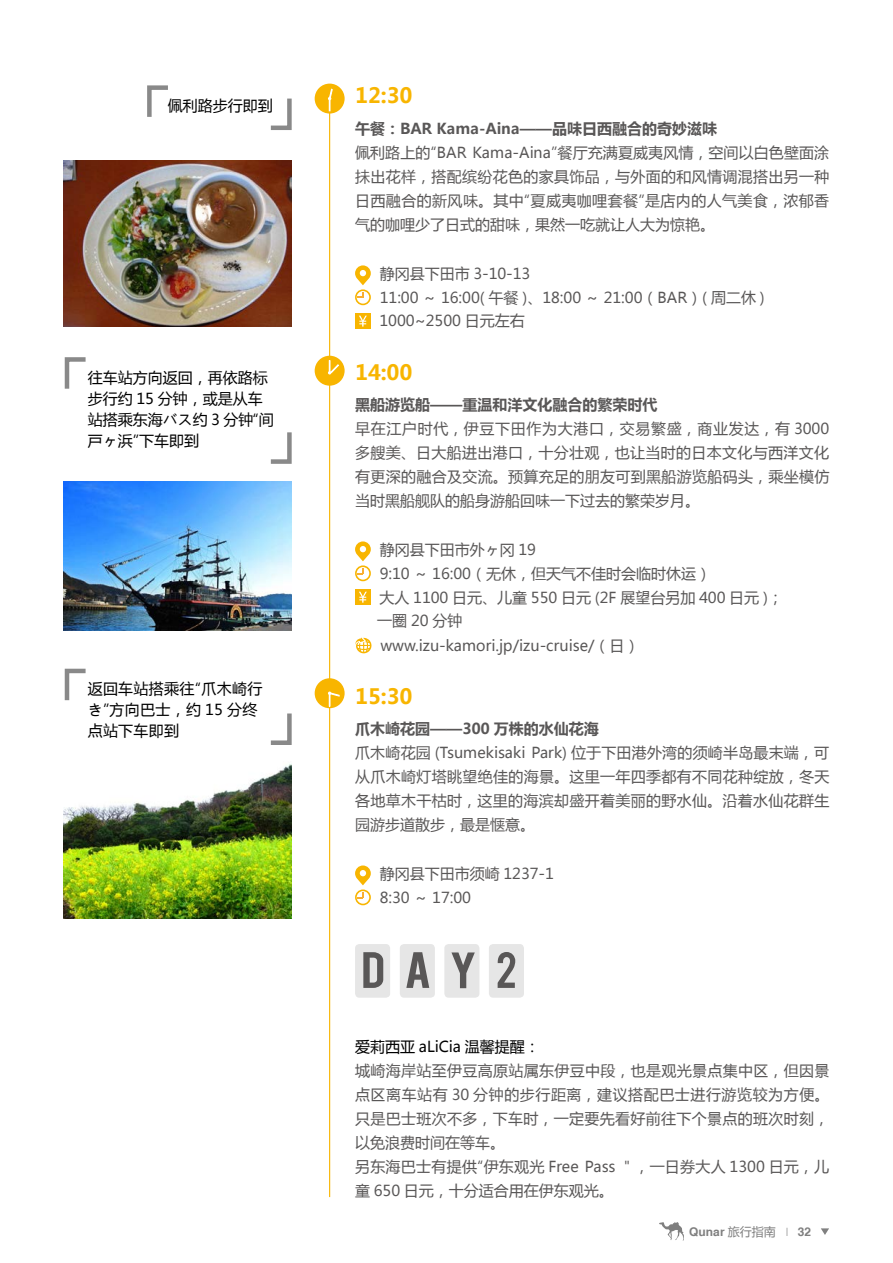
<style>
.page{position:relative;width:893px;height:1263px;background:#fff}
.page>*{position:absolute;margin:0;border:0;box-sizing:border-box;transform-origin:0 0}
.t1{font:700 21px "Microsoft Ya Hei";color:#f8b500}
.t2{font:15px/24px "Microsoft Ya Hei";color:#595757;text-align:justify}
.t3{font:15px/24px "Microsoft Ya Hei";letter-spacing:.02em;color:#595757}
.t4{font:15px/21px "Microsoft Ya Hei";color:#000}
.t5{font:700 15px "Microsoft Ya Hei";color:#595757}
.t6{font:15px/21px "Microsoft Ya Hei";letter-spacing:.02em;color:#000}
.t7{font:700 12px "Helvetica cyr";color:#7f7f7f}
.s1{font-family:"Microsoft Ya Hei";font-weight:400}
.s2{font-family:"Microsoft Ya Hei";font-weight:400;font-size:7.5px}
</style>
<div class="page">
<svg style="left:821px;top:1228px;width:8px;height:7px"></svg>
<svg style="left:659px;top:1222px;width:25px;height:18px"></svg>
<svg style="left:355px;top:265px;width:16px;height:20px"></svg>
<div style="left:355px;top:289px;width:16px;height:16px;border:2px solid #f8b500;border-radius:50%"></div>
<svg style="left:357px;top:292px;width:7px;height:6px"></svg>
<div style="left:355px;top:313px;width:16px;height:16px;background:#f8b500"></div>
<svg style="left:359px;top:316px;width:8px;height:11px"></svg>
<svg style="left:355px;top:541px;width:16px;height:20px"></svg>
<div style="left:355px;top:565px;width:16px;height:16px;border:2px solid #f8b500;border-radius:50%"></div>
<svg style="left:357px;top:568px;width:7px;height:6px"></svg>
<div style="left:355px;top:589px;width:16px;height:16px;background:#f8b500"></div>
<svg style="left:359px;top:592px;width:8px;height:11px"></svg>
<svg style="left:355px;top:637px;width:16px;height:16px"></svg>
<svg style="left:355px;top:865px;width:16px;height:20px"></svg>
<div style="left:355px;top:889px;width:16px;height:16px;border:2px solid #f8b500;border-radius:50%"></div>
<svg style="left:357px;top:892px;width:7px;height:6px"></svg>
<hr style="left:329px;top:85px;width:1px;height:1112px;background:#f8b500">
<svg style="left:64px;top:668px;width:22px;height:33px"></svg>
<svg style="left:64px;top:357px;width:22px;height:32px"></svg>
<svg style="left:270px;top:713px;width:22px;height:32px"></svg>
<svg style="left:270px;top:432px;width:22px;height:32px"></svg>
<img style="left:64px;top:161px;width:227px;height:166px">
<img style="left:64px;top:482px;width:227px;height:148px">
<img style="left:64px;top:764px;width:227px;height:154px">
<div style="left:355px;top:944px;width:35px;height:54px;background:#e6e6e6;border-radius:4px"></div>
<div style="left:400px;top:944px;width:35px;height:54px;background:#e6e6e6;border-radius:4px"></div>
<div style="left:444px;top:944px;width:35px;height:54px;background:#e6e6e6;border-radius:4px"></div>
<div style="left:489px;top:944px;width:35px;height:54px;background:#e6e6e6;border-radius:4px"></div>
<svg style="left:406px;top:952px;width:23px;height:36px"></svg>
<svg style="left:363px;top:952px;width:20px;height:36px"></svg>
<svg style="left:451px;top:952px;width:24px;height:36px"></svg>
<svg style="left:498px;top:952px;width:17px;height:36px"></svg>
<svg style="left:147px;top:85px;width:21px;height:32px"></svg>
<svg style="left:270px;top:98px;width:22px;height:32px"></svg>
<div style="left:315px;top:356px;width:30px;height:30px;background:#f8b500;border-radius:50%"></div>
<svg style="left:328px;top:361px;width:11px;height:13px"></svg>
<div style="left:315px;top:678px;width:30px;height:30px;background:#f8b500;border-radius:50%"></div>
<svg style="left:328px;top:691px;width:11px;height:15px"></svg>
<div style="left:315px;top:84px;width:30px;height:30px;background:#f8b500;border-radius:50%"></div>
<svg style="left:328px;top:89px;width:5px;height:22px"></svg>
<p class="t4" style="left:168px;top:95px;width:107px">佩利路步行即到</p>
<p class="t4" style="left:88px;top:367px;width:188px">往车站方向返回，再依路标步行约 15 分钟，或是从车站搭乘东海バス约 3 分钟“间戸ヶ浜”下车即到</p>
<p class="t6" style="left:88px;top:678px;width:176px">返回车站搭乘往“爪木崎行き”方向巴士，约 15 分终点站下车即到</p>
<h1 class="t1" style="left:355px;top:81px;width:59px">12:30</h1>
<p class="t5" style="left:355px;top:118px;width:364px">午餐：BAR Kama-Aina——品味日西融合的奇妙滋味</p>
<p class="t2" style="left:355px;top:140px;width:476px">佩利路上的“BAR Kama-Aina”餐厅充满夏威夷风情，空间以白色壁面涂抺出花样，搭配缤纷花色的家具饰品，与外面的和风情调混搭出另一种日西融合的新风味。其中“夏威夷咖哩套餐”是店内的人气美食，浓郁香气的咖哩少了日式的甜味，果然一吃就让人大为惊艳。</p>
<p class="t2" style="left:379px;top:262px;width:387px;line-height:23.5px;text-align:left">静冈县下田市 3-10-13<br>11:00 ～ 16:00( 午餐 )、18:00 ～ 21:00（BAR）( 周二休 )<br>1000~2500 日元左右</p>
<h1 class="t1" style="left:355px;top:357px;width:59px">14:00</h1>
<p class="t5" style="left:355px;top:394px;width:304px">黑船游览船—重温和洋文化融合的繁荣时代</p>
<p class="t2" style="left:355px;top:416px;width:476px">早在江户时代，伊豆下田作为大港口，交易繁盛，商业发达，有 3000多艘美、日大船进出港口，十分壮观，也让当时的日本文化与西洋文化有更深的融合及交流。预算充足的朋友可到黑船游览船码头，乘坐模仿当时黑船舰队的船身游船回味一下过去的繁荣岁月。</p>
<p class="t2" style="left:377px;top:538px;width:407px;text-align:left">静冈县下田市外ヶ冈 19<br>9:10 ～ 16:00（无休，但天气不佳时会临时休运）<br>大人 1100 日元、儿童 550 日元 (2F 展望台另加 400 日元 )；一圈 20 分钟<br>www.izu-kamori.jp/izu-cruise/（日）</p>
<h1 class="t1" style="left:355px;top:681px;width:59px">15:30</h1>
<p class="t5" style="left:355px;top:718px;width:245px">爪木崎花园——300 万株的水仙花海</p>
<p class="t2" style="left:355px;top:740px;width:476px">爪木崎花园 (Tsumekisaki Park) 位于下田港外湾的须崎半岛最末端，可从爪木崎灯塔眺望绝佳的海景。这里一年四季都有不同花种绽放，冬天各地草木干枯时，这里的海滨却盛开着美丽的野水仙。沿着水仙花群生园游步道散步，最是惬意。</p>
<p class="t2" style="left:380px;top:862px;width:176px;line-height:23.2px">静冈县下田市须崎 1237-1<br>8:30 ～ 17:00</p>
<p class="t4" style="left:355px;top:1036px;width:186px">爱莉西亚 aLiCia 温馨提醒：</p>
<p class="t3" style="left:355px;top:1058px;width:476px">城崎海岸站至伊豆高原站属东伊豆中段，也是观光景点集中区，但因景点区离车站有 30 分钟的步行距离，建议搭配巴士进行游览较为方便。只是巴士班次不多，下车时，一定要先看好前往下个景点的班次时刻，以免浪费时间在等车。<br>另东海巴士有提供“伊东观光 Free Pass ＂，一日券大人 1300 日元，儿童 650 日元，十分适合用在伊东观光。</p>
<p class="t7" style="left:689px;top:1225px;width:123px">Qunar <span class="s1">旅行指南</span> <span class="s2">|</span> 32</p>
</div>
